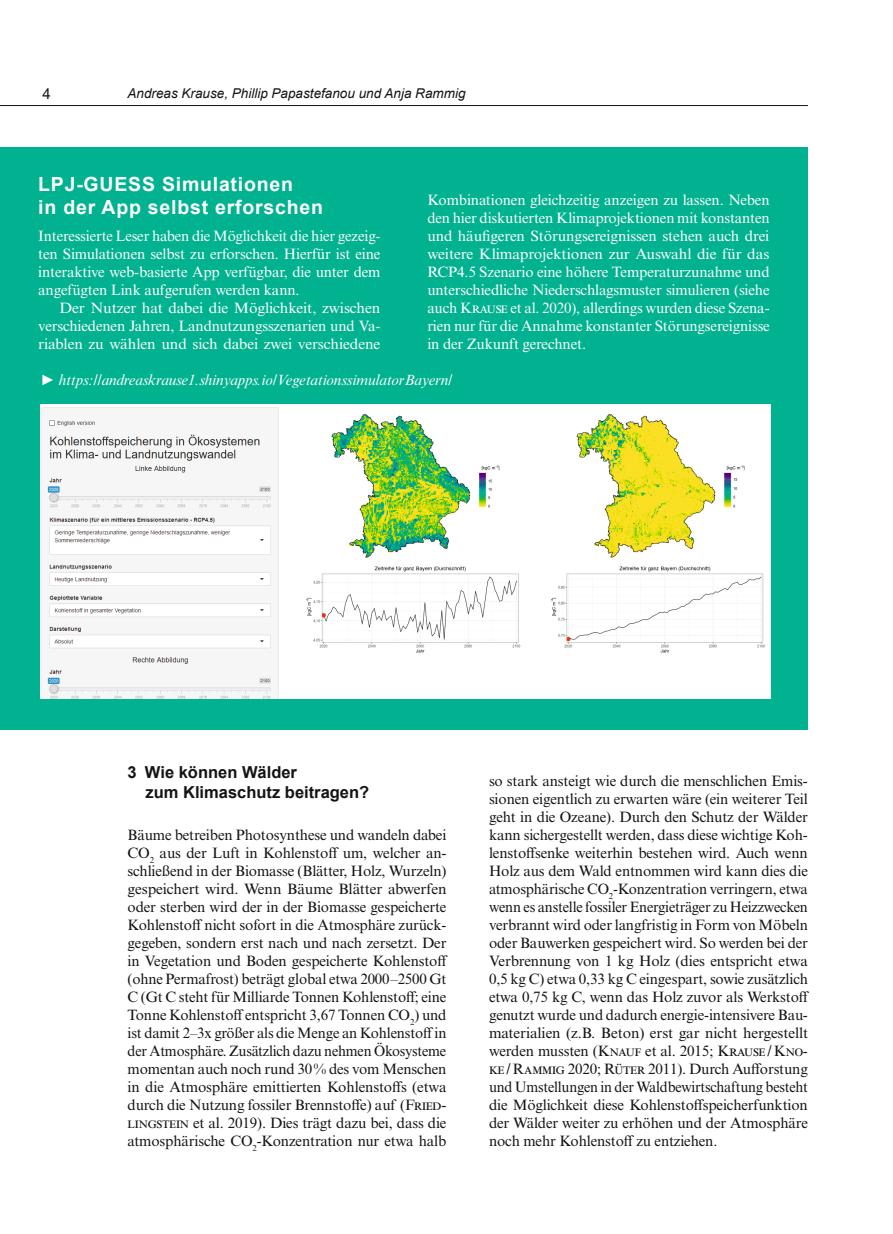
<style>
.page{position:relative;width:893px;height:1234px;background:#fff}
.page>*{position:absolute;margin:0;border:0;box-sizing:border-box;transform-origin:0 0}
.t1{font:700 19.5px/23.4px "Arial";letter-spacing:.04em;color:#fff}
.t2{font:700 16.5px/19.8px "Arial";color:#131413}
.t3{font:15px/18px "Times NRMT Std";letter-spacing:-.01em;color:#131413;text-align:justify}
.t4{font:15px/18px "Times NRMT Std";letter-spacing:-.01em;color:#fff}
.t5{font:15px/18px "Times NRMT Std";letter-spacing:-.01em;color:#fff;text-align:justify;scale:1.04 1}
.t6{font:italic 15px "Times NRMT Std";letter-spacing:-.01em;color:#fff}
.t7{font:15px "Arial";color:#131413}
.t8{font:italic 13.5px "Arial";color:#131413}
.s1{font-family:"Tahoma";font-style:normal}
</style>
<div class="page">
<hr style="left:0;top:105px;width:808px;height:1px;background:#131413">
<div style="left:0;top:147px;width:808px;height:582px;background:#00b28f"></div>
<img style="left:40px;top:404px;width:731px;height:294px">
<p class="t7" style="left:43px;top:84px;width:10px">4</p>
<p class="t8" style="left:128px;top:85px;width:339px">Andreas Krause, Phillip Papastefanou und Anja Rammig</p>
<h1 class="t1" style="left:38px;top:172px;width:286px">LPJ-GUESS Simulationen<br>in der App selbst erforschen</h1>
<p class="t4" style="left:38px;top:226px;width:344px">Interessierte Leser haben die Möglichkeit die hier gezeig&shy;ten Simulationen selbst zu erforschen. Hierfür ist eine interaktive web-basierte App verfügbar, die unter dem angefügten Link aufgerufen werden kann.</p>
<p class="t5" style="left:38px;top:298px;width:331px;text-indent:21px">Der Nutzer hat dabei die Möglichkeit, zwischen verschiedenen Jahren, Landnutzungsszenarien und Va&shy;riablen zu wählen und sich dabei zwei verschiedene</p>
<p class="t4" style="left:427px;top:191px;width:344px;text-align:justify">Kombinationen gleichzeitig anzeigen zu lassen. Neben den hier diskutierten Klimaprojektionen mit konstanten und häufigeren Störungsereignissen stehen auch drei weitere Klimaprojektionen zur Auswahl die für das RCP4.5 Szenario eine höhere Temperaturzunahme und unterschiedliche Niederschlagsmuster simulieren (siehe auch Krause et al. 2020), allerdings wurden diese Szena&shy;rien nur für die Annahme konstanter Störungsereignisse in der Zukunft gerechnet.</p>
<p class="t6" style="left:40px;top:371px;width:413px"><span class="s1">►</span> https://andreaskrause1.shinyapps.io/VegetationssimulatorBayern/</p>
<p class="t2" style="left:146px;top:762px;width:225px;text-indent:-18px">3 Wie können Wälder<br>zum Klimaschutz beitragen?</p>
<p class="t3" style="left:128px;top:826px;width:322px">Bäume betreiben Photosynthese und wandeln dabei CO<sub>2</sub> aus der Luft in Kohlenstoff um, welcher an&shy;schließend in der Biomasse (Blätter, Holz, Wurzeln) gespeichert wird. Wenn Bäume Blätter abwerfen oder sterben wird der in der Biomasse gespeicherte Kohlenstoff nicht sofort in die Atmosphäre zurück&shy;gegeben, sondern erst nach und nach zersetzt. Der in Vegetation und Boden gespeicherte Kohlenstoff (ohne Permafrost) beträgt global etwa 2000–2500 Gt C (Gt C steht für Milliarde Tonnen Kohlenstoff; eine Tonne Kohlenstoff entspricht 3,67 Tonnen CO<sub>2</sub>) und ist damit 2–3x größer als die Menge an Kohlenstoff in der Atmosphäre. Zusätzlich dazu nehmen Ökosysteme momentan auch noch rund 30% des vom Menschen in die Atmosphäre emittierten Kohlenstoffs (etwa durch die Nutzung fossiler Brennstoffe) auf (Fried&shy;lingstein et al. 2019). Dies trägt dazu bei, dass die atmosphärische CO<sub>2</sub>-Konzentration nur etwa halb</p>
<p class="t3" style="left:489px;top:772px;width:322px">so stark ansteigt wie durch die menschlichen Emis&shy;sionen eigentlich zu erwarten wäre (ein weiterer Teil geht in die Ozeane). Durch den Schutz der Wälder kann sichergestellt werden, dass diese wichtige Koh&shy;lenstoffsenke weiterhin bestehen wird. Auch wenn Holz aus dem Wald entnommen wird kann dies die atmosphärische CO<sub>2</sub>-Konzentration verringern, etwa wenn es anstelle fossiler Energieträger zu Heizzwecken verbrannt wird oder langfristig in Form von Möbeln oder Bauwerken gespeichert wird. So werden bei der Verbrennung von 1 kg Holz (dies entspricht etwa 0,5 kg C) etwa 0,33 kg C eingespart, sowie zusätzlich etwa 0,75 kg C, wenn das Holz zuvor als Werkstoff genutzt wurde und dadurch energie-intensivere Bau&shy;materialien (z.B. Beton) erst gar nicht hergestellt werden mussten (Knauf et al. 2015; Krause / Kno&shy;ke / Rammig 2020; Rüter 2011). Durch Aufforstung und Umstellungen in der Waldbewirtschaftung besteht die Möglichkeit diese Kohlenstoffspeicherfunktion der Wälder weiter zu erhöhen und der Atmosphäre noch mehr Kohlenstoff zu entziehen.</p>
</div>
